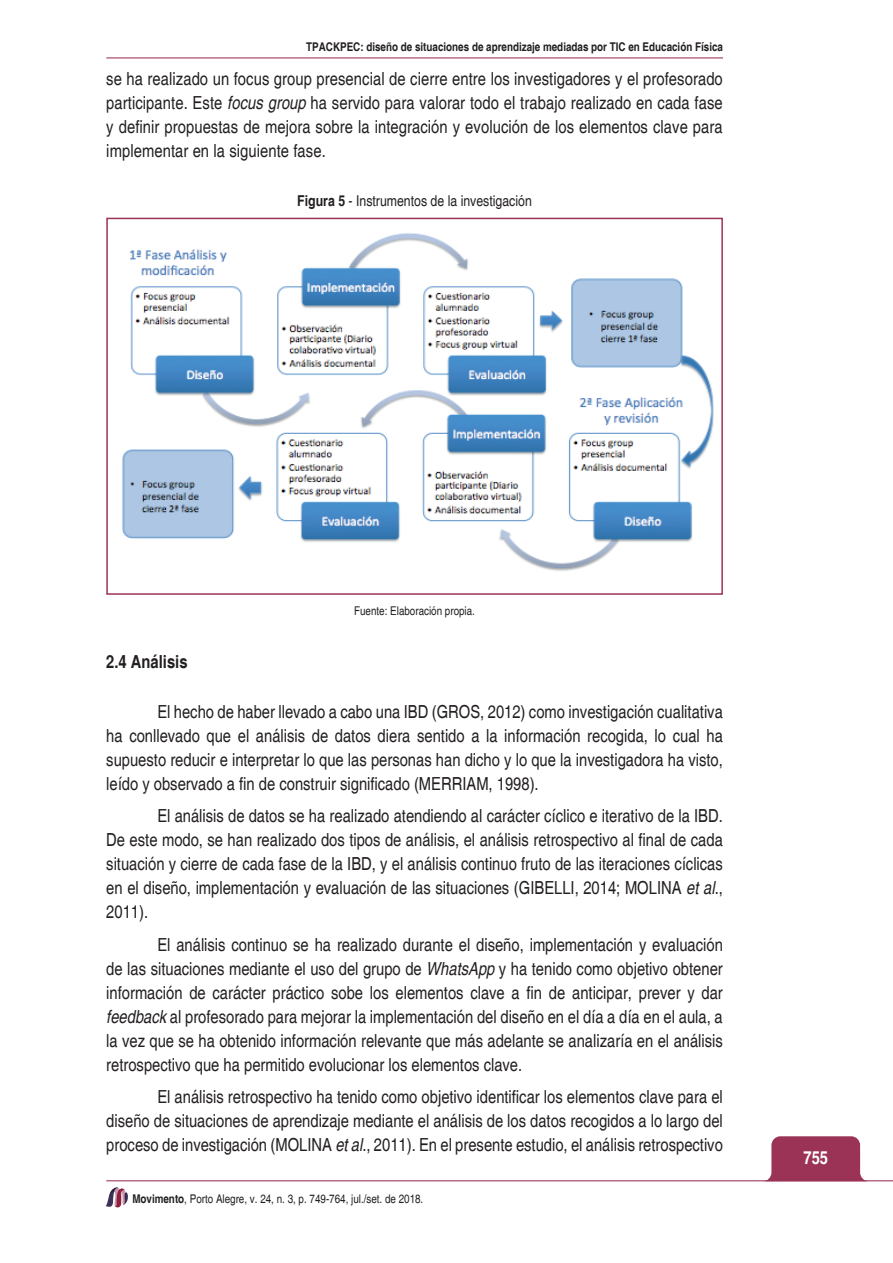
<style>
.page{position:relative;width:893px;height:1263px;background:#fff}
.page>*{position:absolute;margin:0;border:0;box-sizing:border-box;transform-origin:0 0}
.t1{font:condensed 18px/24px "Helvetica";color:#231f20;text-align:justify}
.t2{font:700 condensed 18px "Helvetica";color:#231f20}
.t3{font:700 condensed 18px "Helvetica";color:#fff}
.t4{font:condensed 15px "Helvetica";color:#231f20}
.t5{font:condensed 12px "Helvetica";color:#231f20}
.t6{font:700 condensed 12px "Helvetica";color:#231f20}
.s1{font-style:italic}
.s2{font-weight:700}
</style>
<div class="page">
<svg style="left:767px;top:1136px;width:97px;height:44px;background:#a44667"></svg>
<svg style="left:106px;top:1187px;width:22px;height:20px"></svg>
<hr style="left:106px;top:1180px;width:787px;height:1px;background:#9b3357">
<hr style="left:106px;top:57px;width:617px;height:1px;background:#9b3357">
<img style="left:122px;top:233px;width:592px;height:338px">
<div style="left:106px;top:218px;width:617px;height:377px;border:2px solid #9b3357"></div>
<p class="t6" style="left:306px;top:40px;width:418px">TPACKPEC: diseño de situaciones de aprendizaje mediadas por TIC en Educación Física</p>
<p class="t1" style="left:106px;top:67px;width:618px">se ha realizado un focus group presencial de cierre entre los investigadores y el profesorado participante. Este <span class="s1">focus group</span> ha servido para valorar todo el trabajo realizado en cada fase y definir propuestas de mejora sobre la integración y evolución de los elementos clave para implementar en la siguiente fase.</p>
<p class="t4" style="left:297px;top:192px;width:236px"><span class="s2">Figura 5</span> - Instrumentos de la investigación</p>
<p class="t5" style="left:354px;top:604px;width:122px">Fuente: Elaboración propia.</p>
<p class="t2" style="left:106px;top:651px;width:83px">2.4 Análisis</p>
<p class="t1" style="left:106px;top:699px;width:618px;text-indent:51px">El hecho de haber llevado a cabo una IBD (GROS, 2012) como investigación cualitativa ha conllevado que el análisis de datos diera sentido a la información recogida, lo cual ha supuesto reducir e interpretar lo que las personas han dicho y lo que la investigadora ha visto, leído y observado a fin de construir significado (MERRIAM, 1998).</p>
<p class="t1" style="left:106px;top:804px;width:618px;text-indent:51px">El análisis de datos se ha realizado atendiendo al carácter cíclico e iterativo de la IBD.<br>De este modo, se han realizado dos tipos de análisis, el análisis retrospectivo al final de cada situación y cierre de cada fase de la IBD, y el análisis continuo fruto de las iteraciones cíclicas en el diseño, implementación y evaluación de las situaciones (GIBELLI, 2014; MOLINA <span class="s1">et al</span>., 2011).</p>
<p class="t1" style="left:106px;top:932px;width:618px;text-indent:51px">El análisis continuo se ha realizado durante el diseño, implementación y evaluación de las situaciones mediante el uso del grupo de <span class="s1">WhatsApp</span> y ha tenido como objetivo obtener información de carácter práctico sobe los elementos clave a fin de anticipar, prever y dar <span class="s1">feedback</span> al profesorado para mejorar la implementación del diseño en el día a día en el aula, a la vez que se ha obtenido información relevante que más adelante se analizaría en el análisis retrospectivo que ha permitido evolucionar los elementos clave.</p>
<p class="t1" style="left:106px;top:1085px;width:618px;text-indent:51px">El análisis retrospectivo ha tenido como objetivo identificar los elementos clave para el diseño de situaciones de aprendizaje mediante el análisis de los datos recogidos a lo largo del proceso de investigación (MOLINA <span class="s1">et al</span>., 2011). En el presente estudio, el análisis retrospectivo</p>
<p class="t5" style="left:132px;top:1192px;width:293px"><span class="s2">Movimento</span>, Porto Alegre, v. 24, n. 3, p. 749-764, jul./set. de 2018.</p>
<p class="t3" style="left:803px;top:1147px;width:26px">755</p>
</div>
